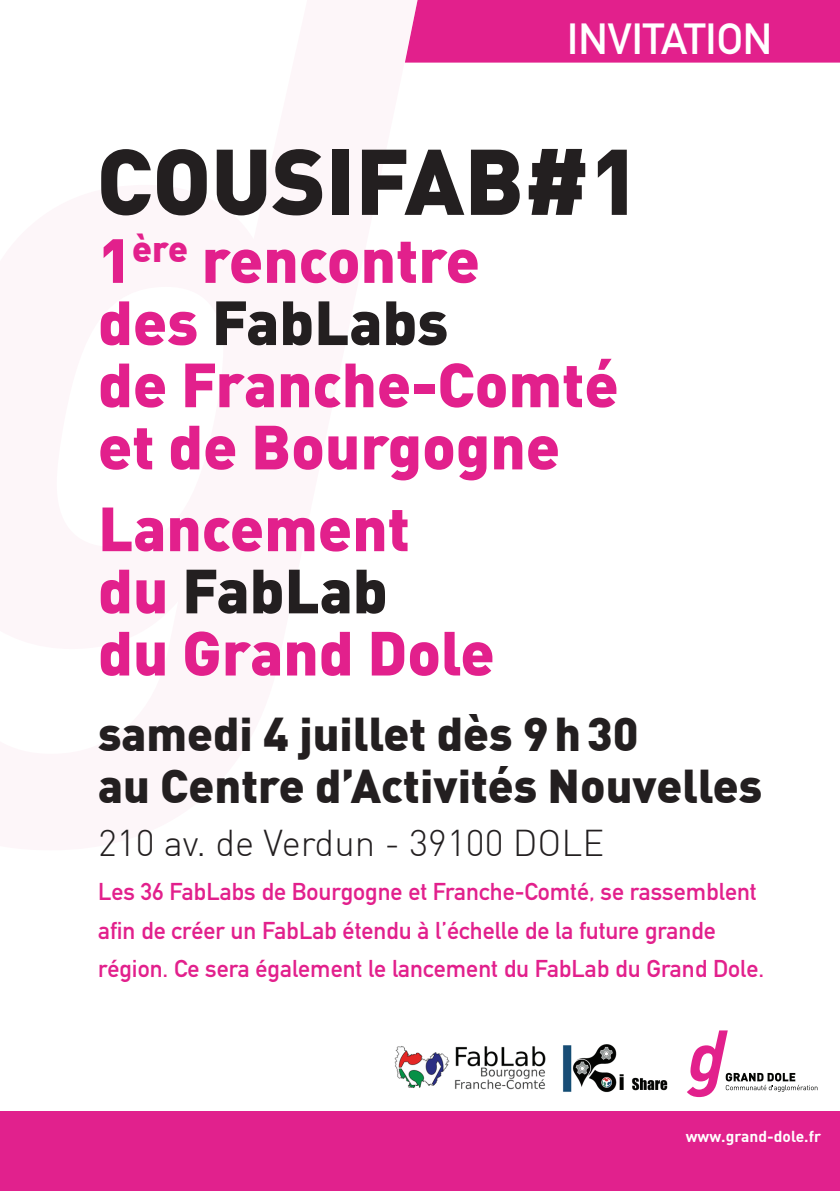
<style>
.page{position:relative;width:840px;height:1191px;background:#fff}
.page>*{position:absolute;margin:0;border:0;box-sizing:border-box;transform-origin:0 0}
.t1{font:900 91.6px "DIN";color:#231f20}
.t2{font:900 61.2px/62.2px "DIN";color:#e2208c}
.t3{font:900 46.4px/52px "DIN";color:#231f20}
.t4{font:43px "DIN Mittelschrift Std";color:#fff}
.t5{font:300 36.6px "DIN";color:#231f20}
.t6{font:24px/38.4px "DIN Mittelschrift";color:#e2208c}
.t7{font:700 15.6px "DIN";color:#fff}
.s1{color:#231f20}
</style>
<div class="page">
<div style="left:419px;top:0;width:420px;height:63px;background:#e2208c"></div>
<div style="left:0;top:1112px;width:839px;height:79px;background:#e1218d"></div>
<svg style="left:687px;top:1030px;width:130px;height:67px"></svg>
<img style="left:563px;top:1044px;width:105px;height:49px">
<img style="left:394px;top:1046px;width:152px;height:44px">
<h3 class="t4" style="left:567px;top:13px;width:206px">INVITATION</h3>
<h1 class="t1" style="left:97px;top:120px;width:545px">COUSIFAB#1</h1>
<h2 class="t2" style="left:98px;top:226px;width:522px">1<sup>ère</sup> rencontre<br>des <span class="s1">FabLabs<br></span>de Franche-Comté et de Bourgogne</h2>
<h2 class="t2" style="left:98px;top:494px;width:398px">Lancement du <span class="s1">FabLab<br></span>du Grand Dole</h2>
<h3 class="t3" style="left:98px;top:705px;width:665px">samedi 4 juillet dès 9h30<br>au Centre d’Activités Nouvelles</h3>
<h3 class="t5" style="left:98px;top:820px;width:507px">210 av. de Verdun - 39100 DOLE</h3>
<p class="t6" style="left:98px;top:873px;width:667px">Les 36 FabLabs de Bourgogne et Franche-Comté, se rassemblent afin de créer un FabLab étendu à l’échelle de la future grande région. Ce sera également le lancement du FabLab du Grand Dole.</p>
<p class="t7" style="left:685px;top:1125px;width:137px">www.grand-dole.fr</p>
</div>
